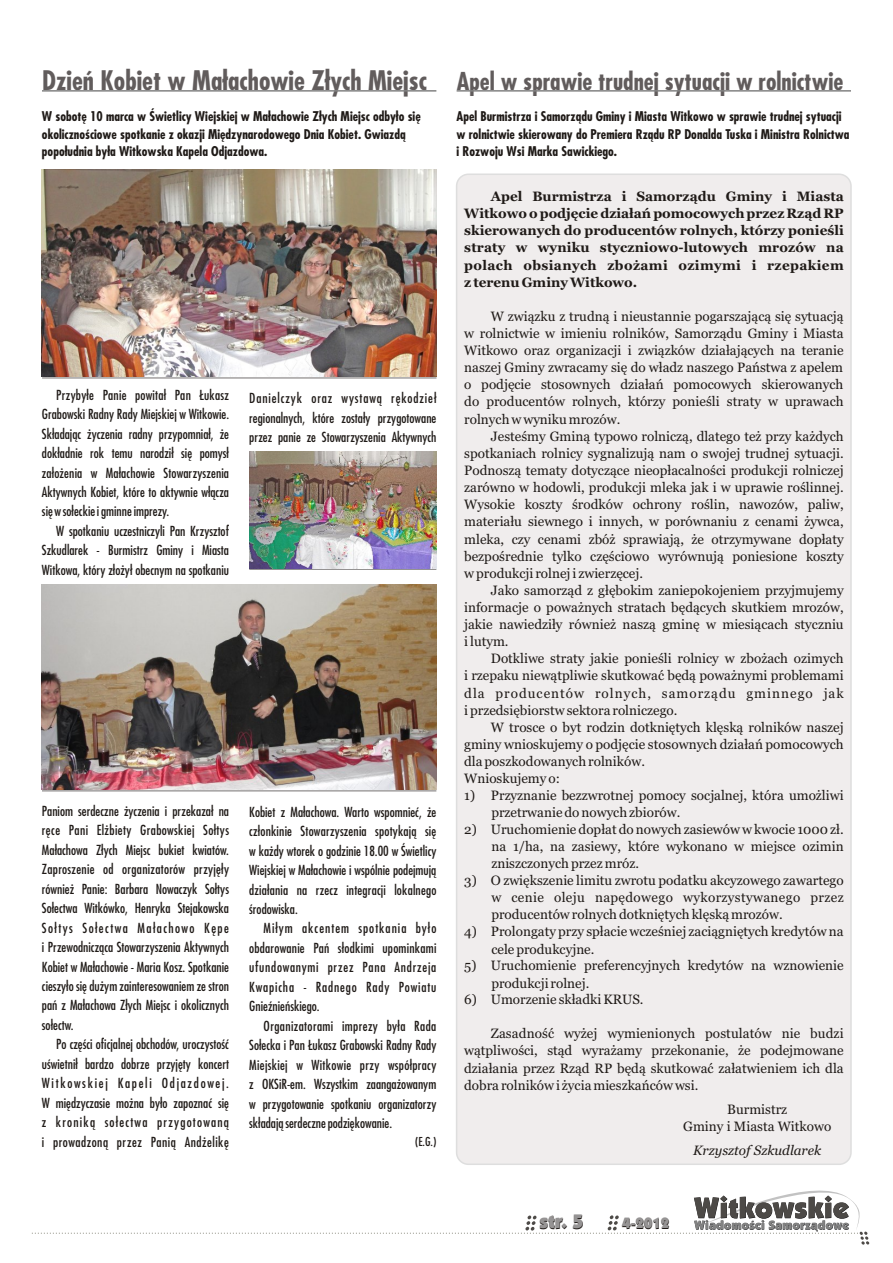
<style>
.page{position:relative;width:893px;height:1263px;background:#fff}
.page>*{position:absolute;margin:0;border:0;box-sizing:border-box;transform-origin:0 0}
.t1{font:700 26.25px "Fujiyama";color:#615c5c}
.t2{font:700 24px "Fujiyama";color:#615c5c}
.t3{font:900 19.5px "Kabel IT Cby BT";color:#1f1a17}
.t4{font:900 15px "Kabel IT Cby BT";color:#1f1a17}
.t5{font:13.5px/17.2px "Georgia";color:#1f1a17;text-align:justify}
.t6{font:13.5px/19.5px "Fujiyama";color:#1f1a17;text-align:justify}
.t7{font:700 13.5px/17.2px "Georgia";letter-spacing:.03em;color:#1f1a17;text-align:justify}
.t8{font:italic 13.5px "Georgia";color:#1f1a17}
.t9{font:700 13.05px/17.4px "Fujiyama";color:#1f1a17}
.t10{font:12px "Fujiyama";color:#1f1a17}
</style>
<div class="page">
<div style="left:456px;top:173px;width:396px;height:992px;background:#f0eded;border:2px solid #dedede;border-radius:12px"></div>
<svg style="left:31px;top:1190px;width:838px;height:54px"></svg>
<hr style="left:42px;top:90px;width:394px;height:2px;background:#828282">
<hr style="left:42px;top:378px;width:394px;height:1px;background:#737070">
<hr style="left:42px;top:790px;width:394px;height:1px;background:#737070">
<hr style="left:249px;top:569px;width:187px;height:1px;background:#737070">
<img style="left:42px;top:585px;width:394px;height:205px">
<img style="left:42px;top:169px;width:395px;height:208px">
<img style="left:249px;top:451px;width:187px;height:117px">
<hr style="left:457px;top:90px;width:394px;height:2px;background:#828282">
<h1 class="t1" style="left:42px;top:70px;width:386px">Dzień Kobiet w Małachowie Złych Miejsc</h1>
<p class="t9" style="left:42px;top:109px;width:380px">W sobotę 10 marca w Świetlicy Wiejskiej w Małachowie Złych Miejsc odbyło się okolicznościowe spotkanie z okazji Międzynarodowego Dnia Kobiet. Gwiazdą popołudnia była Witkowska Kapela Odjazdowa.</p>
<p class="t6" style="left:42px;top:386px;width:189px;text-indent:14px">Przybyłe Panie powitał Pan Łukasz Grabowski Radny Rady Miejskiej w Witkowie.<br>Składając życzenia radny przypomniał, że dokładnie rok temu narodził się pomysł założenia w Małachowie Stowarzyszenia Aktywnych Kobiet, które to aktywnie włącza się w sołeckie i gminne imprezy.</p>
<p class="t6" style="left:42px;top:522px;width:189px;text-indent:14px">W spotkaniu uczestniczyli Pan Krzysztof Szkudlarek - Burmistrz Gminy i Miasta Witkowa, który złożył obecnym na spotkaniu</p>
<p class="t6" style="left:249px;top:389px;width:189px">Danielczyk oraz wystawą rękodzieł regionalnych, które zostały przygotowane przez panie ze Stowarzyszenia Aktywnych</p>
<p class="t6" style="left:42px;top:802px;width:189px">Paniom serdeczne życzenia i przekazał na ręce Pani Elżbiety Grabowskiej Sołtys Małachowa Złych Miejsc bukiet kwiatów.<br>Zaproszenie od organizatorów przyjęły również Panie: Barbara Nowaczyk Sołtys Sołectwa Witkówko, Henryka Stejakowska Sołtys Sołectwa Małachowo Kępe i Przewodnicząca Stowarzyszenia Aktywnych Kobiet w Małachowie - Maria Kosz. Spotkanie cieszyło się dużym zainteresowaniem ze stron pań z Małachowa Złych Miejsc i okolicznych sołectw.</p>
<p class="t6" style="left:42px;top:1036px;width:189px;text-indent:14px">Po części oficjalnej obchodów, uroczystość uświetnił bardzo dobrze przyjęty koncert Witkowskiej Kapeli Odjazdowej.<br>W międzyczasie można było zapoznać się z kroniką sołectwa przygotowaną i prowadzoną przez Panią Andżelikę</p>
<p class="t6" style="left:249px;top:803px;width:189px">Kobiet z Małachowa. Warto wspomnieć, że członkinie Stowarzyszenia spotykają się w każdy wtorek o godzinie 18.00 w Świetlicy Wiejskiej w Małachowie i wspólnie podejmują działania na rzecz integracji lokalnego środowiska.</p>
<p class="t6" style="left:249px;top:920px;width:189px;text-indent:14px">Miłym akcentem spotkania było obdarowanie Pań słodkimi upominkami ufundowanymi przez Pana Andrzeja Kwapicha - Radnego Rady Powiatu Gnieźnieńskiego.</p>
<p class="t6" style="left:249px;top:1017px;width:189px;text-indent:14px">Organizatorami imprezy była Rada Sołecka i Pan Łukasz Grabowski Radny Rady Miejskiej w Witkowie przy współpracy z OKSiR-em. Wszystkim zaangażowanym w przygotowanie spotkaniu organizatorzy składają serdeczne podziękowanie.</p>
<p class="t10" style="left:415px;top:1136px;width:23px">(E.G.)</p>
<h2 class="t2" style="left:457px;top:72px;width:388px">Apel w sprawie trudnej sytuacji w rolnictwie</h2>
<p class="t9" style="left:457px;top:109px;width:394px">Apel Burmistrza i Samorządu Gminy i Miasta Witkowo w sprawie trudnej sytuacji w rolnictwie skierowany do Premiera Rządu RP Donalda Tuska i Ministra Rolnictwa i Rozwoju Wsi Marka Sawickiego.</p>
<p class="t7" style="left:464px;top:189px;width:381px;text-indent:27px">Apel Burmistrza i Samorządu Gminy i Miasta Witkowo o podjęcie działań pomocowych przez Rząd RP skierowanych do producentów rolnych, którzy ponieśli straty w wyniku styczniowo-lutowych mrozów na polach obsianych zbożami ozimymi i rzepakiem z terenu Gminy Witkowo.</p>
<p class="t5" style="left:464px;top:308px;width:381px;text-indent:27px">W związku z trudną i nieustannie pogarszającą się sytuacją w rolnictwie w imieniu rolników, Samorządu Gminy i Miasta Witkowo oraz organizacji i związków działających na teranie naszej Gminy zwracamy się do władz naszego Państwa z apelem o podjęcie stosownych działań pomocowych skierowanych do producentów rolnych, którzy ponieśli straty w uprawach rolnych w wyniku mrozów.</p>
<p class="t5" style="left:464px;top:428px;width:381px;text-indent:27px">Jesteśmy Gminą typowo rolniczą, dlatego też przy każdych spotkaniach rolnicy sygnalizują nam o swojej trudnej sytuacji.<br>Podnoszą tematy dotyczące nieopłacalności produkcji rolniczej zarówno w hodowli, produkcji mleka jak i w uprawie roślinnej.<br>Wysokie koszty środków ochrony roślin, nawozów, paliw, materiału siewnego i innych, w porównaniu z cenami żywca, mleka, czy cenami zbóż sprawiają, że otrzymywane dopłaty bezpośrednie tylko częściowo wyrównują poniesione koszty wprodukcji rolnej i zwierzęcej.</p>
<p class="t5" style="left:464px;top:583px;width:381px;text-indent:27px">Jako samorząd z głębokim zaniepokojeniem przyjmujemy informacje o poważnych stratach będących skutkiem mrozów, jakie nawiedziły również naszą gminę w miesiącach styczniu ilutym.</p>
<p class="t5" style="left:464px;top:651px;width:381px;text-indent:27px">Dotkliwe straty jakie ponieśli rolnicy w zbożach ozimych i rzepaku niewątpliwie skutkować będą poważnymi problemami dla producentów rolnych, samorządu gminnego jak i przedsiębiorstw sektora rolniczego.</p>
<p class="t5" style="left:464px;top:719px;width:381px;text-align:left;text-indent:27px">W trosce o byt rodzin dotkniętych klęską rolników naszej gminy wnioskujemy o podjęcie stosownych działań pomocowych dla poszkodowanych rolników.<br>Wnioskujemy o:</p>
<p class="t5" style="left:491px;top:787px;width:354px;text-indent:-27px">1) Przyznanie bezzwrotnej pomocy socjalnej, która umożliwi przetrwanie do nowych zbiorów.</p>
<p class="t5" style="left:491px;top:822px;width:354px;text-indent:-27px">2) Uruchomienie dopłat do nowych zasiewów w kwocie 1000 zł. na 1/ha, na zasiewy, które wykonano w miejsce ozimin zniszczonych przez mróz.</p>
<p class="t5" style="left:491px;top:873px;width:354px;text-indent:-27px">3) O zwiększenie limitu zwrotu podatku akcyzowego zawartego w cenie oleju napędowego wykorzystywanego przez producentów rolnych dotkniętych klęską mrozów.</p>
<p class="t5" style="left:491px;top:924px;width:354px;text-indent:-27px">4) Prolongaty przy spłacie wcześniej zaciągniętych kredytów na cele produkcyjne.</p>
<p class="t5" style="left:491px;top:958px;width:354px;text-indent:-27px">5) Uruchomienie preferencyjnych kredytów na wznowienie produkcji rolnej.</p>
<p class="t5" style="left:464px;top:992px;width:181px">6) Umorzenie składki KRUS.</p>
<p class="t5" style="left:464px;top:1026px;width:381px;text-indent:27px">Zasadność wyżej wymienionych postulatów nie budzi wątpliwości, stąd wyrażamy przekonanie, że podejmowane działania przez Rząd RP będą skutkować załatwieniem ich dla dobra rolników i życia mieszkańców wsi.</p>
<p class="t5" style="left:683px;top:1102px;width:150px;line-height:16.8px;text-align:center">Burmistrz<br>Gminy i Miasta Witkowo</p>
<p class="t8" style="left:693px;top:1145px;width:130px">Krzysztof Szkudlarek</p>
<h3 class="t3" style="left:540px;top:1214px;width:46px">str. 5</h3>
<p class="t4" style="left:622px;top:1218px;width:49px">4-2012</p>
</div>
